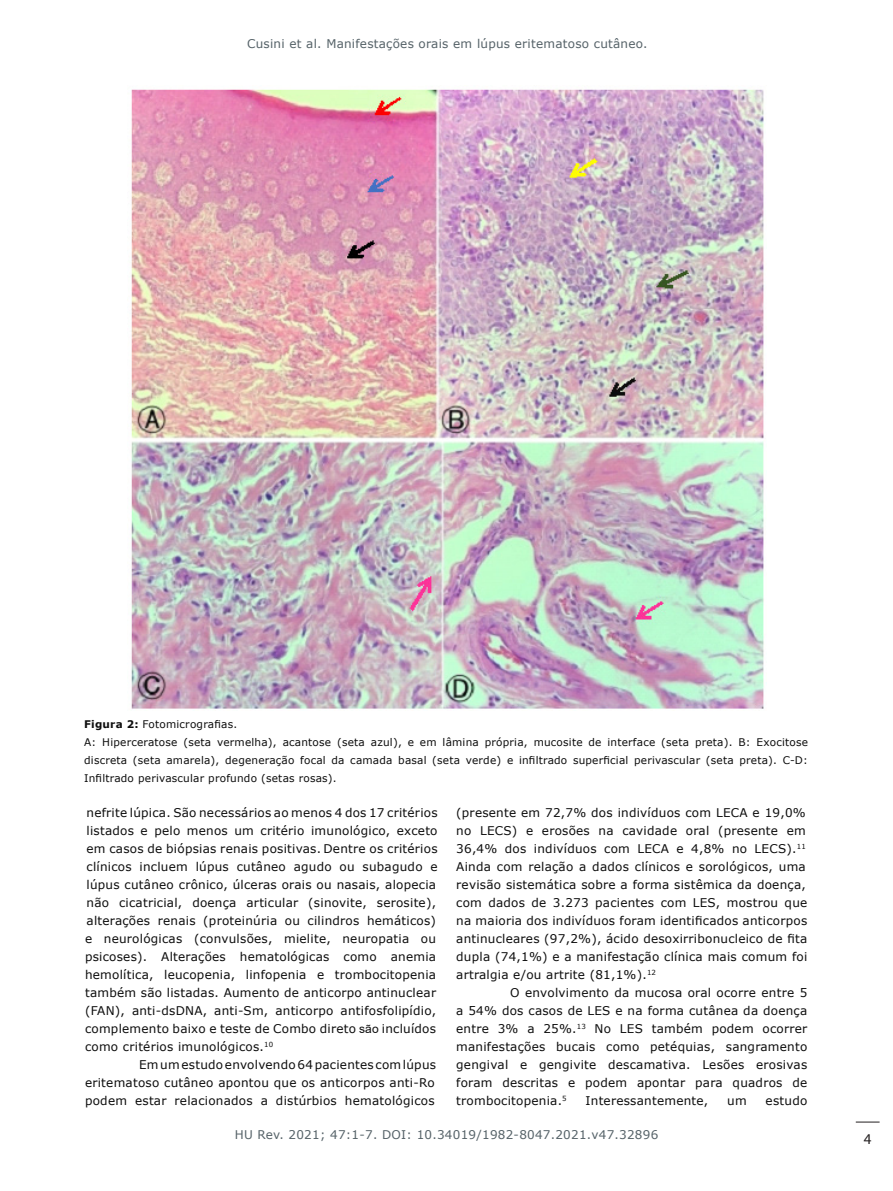
<style>
.page{position:relative;width:893px;height:1191px;background:#fff}
.page>*{position:absolute;margin:0;border:0;box-sizing:border-box;transform-origin:0 0}
.t1{font:15px "Myriad Pro";color:#231f20}
.t2{font:12px/18px "Verdana";letter-spacing:.02em;color:#0d0d0d}
.t3{font:12px "Verdana";letter-spacing:.02em;color:#556268}
.t4{font:12px "Verdana";color:#636366}
.t5{font:10.5px/18px "Verdana";letter-spacing:.02em;color:#0d0d0d;text-align:justify}
.s1{font-weight:700}
.s2{font-family:"Arial"}
</style>
<div class="page">
<svg style="left:856px;top:1121px;width:24px;height:1px"></svg>
<img style="left:131px;top:89px;width:633px;height:620px">
<p class="t4" style="left:280px;top:34px;width:335px">Pinh ti et al. Health literacy and blood p essure control</p>
<p class="t3" style="left:247px;top:35px;width:402px">Cusini et al. Manifestações orais em lúpus eritematoso cutâneo.</p>
<p class="t5" style="left:84px;top:715px;width:154px"><span class="s1">Figura 2:</span> Fotomicrografias.</p>
<p class="t5" style="left:84px;top:733px;width:725px">A: Hiperceratose (seta vermelha), acantose (seta azul), e em lâmina própria, mucosite de interface (seta preta). B: Exocitose discreta (seta amarela), degeneração focal da camada basal (seta verde) e infiltrado superficial perivascular (seta preta). C-D:<br>Infiltrado perivascular profundo (setas rosas).</p>
<p class="t2" style="left:85px;top:804px;width:354px">nefrite lúpica. São necessários ao menos 4 dos 17 critérios listados e pelo menos um critério imunológico, exceto em casos de biópsias renais positivas. Dentre os critérios clínicos incluem lúpus cutâneo agudo ou subagudo e lúpus cutâneo crônico, úlceras orais ou nasais, alopecia não cicatricial, doença articular (sinovite, serosite), alterações renais (proteinúria ou cilindros hemáticos) e neurológicas (convulsões, mielite, neuropatia ou psicoses). Alterações hematológicas como anemia hemolítica, leucopenia, linfopenia e trombocitopenia também são listadas. Aumento de anticorpo antinuclear (FAN), anti-dsDNA, anti-Sm, anticorpo antifosfolipídio, complemento baixo e teste de Combo direto <span class="s2">são</span> incluídos como critérios imunológicos.<sup>10</sup></p>
<p class="t2" style="left:85px;top:1056px;width:353px;text-indent:54px">Em um estudo envolvendo 64 pacientes com lúpus eritematoso cutâneo apontou que os anticorpos anti-Ro podem estar relacionados a distúrbios hematológicos</p>
<p class="t2" style="left:456px;top:804px;width:353px">(presente em 72,7% dos indivíduos com LECA e 19,0% no LECS) e erosões na cavidade oral (presente em 36,4% dos indivíduos com LECA e 4,8% no LECS).<sup>11<br></sup>Ainda com relação a dados clínicos e sorológicos, uma revisão sistemática sobre a forma sistêmica da doença, com dados de 3.273 pacientes com LES, mostrou que na maioria dos indivíduos foram identificados anticorpos antinucleares (97,2%), ácido desoxirribonucleico de fita dupla (74,1%) e a manifestação clínica mais comum foi artralgia e/ou artrite (81,1%).<sup>12</sup></p>
<p class="t2" style="left:456px;top:984px;width:353px;text-align:justify;text-indent:54px">O envolvimento da mucosa oral ocorre entre 5 a 54% dos casos de LES e na forma cutânea da doença entre 3% a 25%.<sup>13</sup> No LES também podem ocorrer manifestações bucais como petéquias, sangramento gengival e gengivite descamativa. Lesões erosivas foram descritas e podem apontar para quadros de trombocitopenia.<sup>5</sup></p>
<p class="t2" style="left:586px;top:1092px;width:124px">Interessantemente,</p>
<p class="t2" style="left:727px;top:1092px;width:21px">um</p>
<p class="t2" style="left:766px;top:1092px;width:43px">estudo</p>
<p class="t3" style="left:235px;top:1125px;width:425px">HU Rev. 2021; 47:1-7. DOI: 10.34019/1982-8047.2021.v47.32896</p>
<p class="t4" style="left:226px;top:1131px;width:442px">HU rev. 2019; 45(1):13-21. DOI: 10.34019/1982-8047.2019.v45.16970</p>
<p class="t1" style="left:864px;top:1129px;width:9px">4</p>
</div>
